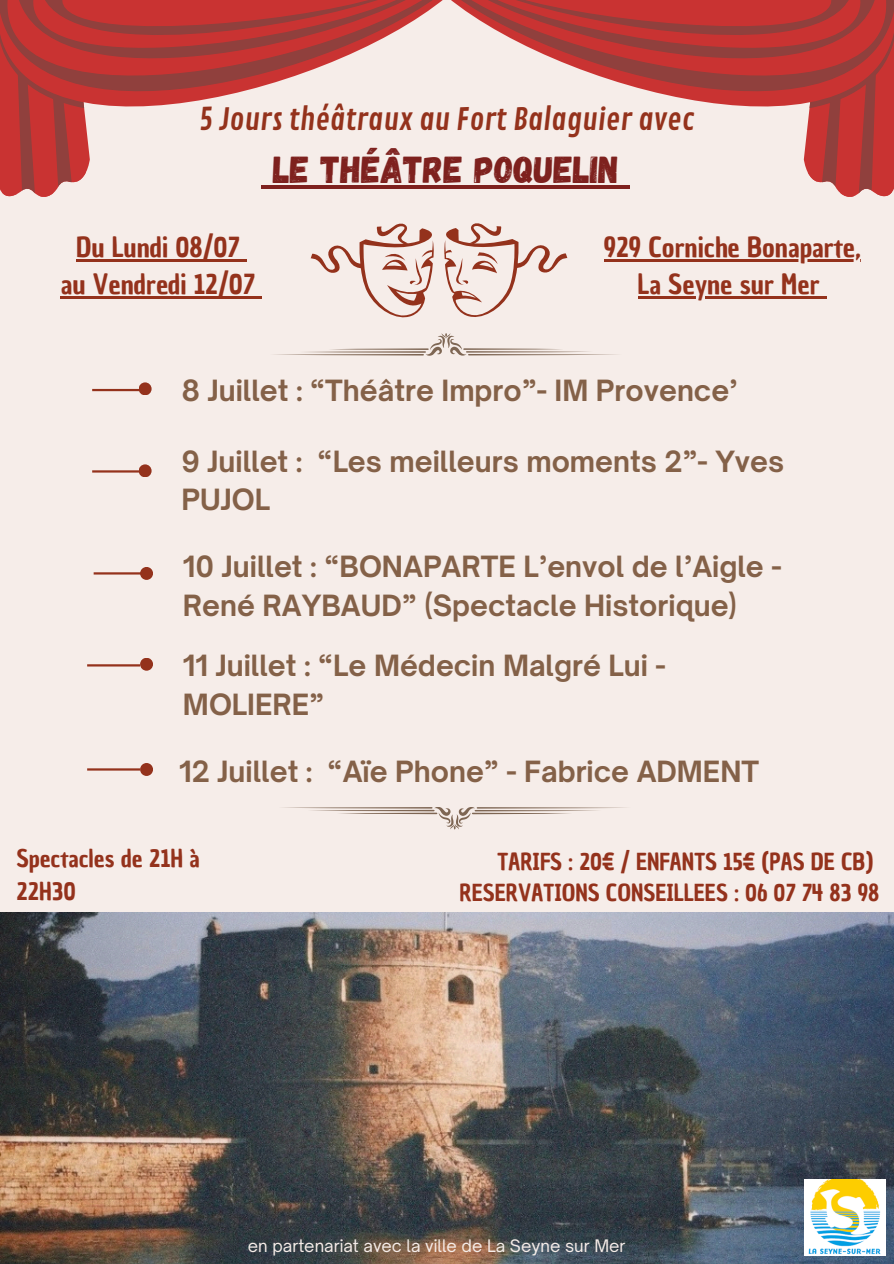
<style>
.page{position:relative;width:894px;height:1264px;background:#fff}
.page>*{position:absolute;margin:0;border:0;box-sizing:border-box;transform-origin:0 0}
.t1{font:37.5px "Gagalin";color:#7e211e}
.t2{font:30px "Contrail One";color:#94321c}
.t3{font:700 28.05px/38.2px "Open Sauce One";color:#846148}
.t4{font:27px/37.2px "Chau Philomene One";color:#94321c;text-align:center}
.t5{font:23.85px/33.2px "Chau Philomene One";color:#94321c}
.t6{font:22.95px/31.3px "Chau Philomene One";color:#94321c;text-align:right}
.t7{font:16.5px "Open Sauce One";color:#f6ede9}
</style>
<div class="page">
<div style="left:0;top:0;width:893px;height:1263px;background:#f6ede9"></div>
<hr style="left:92px;top:389px;width:53px;height:2px;background:#94321c">
<hr style="left:92px;top:470px;width:53px;height:2px;background:#94321c">
<hr style="left:94px;top:572px;width:52px;height:2px;background:#94321c">
<hr style="left:87px;top:768px;width:53px;height:2px;background:#94321c">
<div style="left:139px;top:382px;width:12px;height:13px;background:#94321c;border-radius:50%"></div>
<div style="left:139px;top:464px;width:12px;height:13px;background:#94321c;border-radius:50%"></div>
<div style="left:140px;top:567px;width:13px;height:13px;background:#94321c;border-radius:50%"></div>
<div style="left:140px;top:763px;width:13px;height:13px;background:#94321c;border-radius:50%"></div>
<div style="left:140px;top:657px;width:13px;height:13px;background:#94321c;border-radius:50%"></div>
<img style="left:0;top:912px;width:893px;height:351px">
<hr style="left:87px;top:664px;width:53px;height:2px;background:#94321c">
<img style="left:804px;top:1179px;width:81px;height:76px">
<hr style="left:603px;top:259px;width:257px;height:2px;background:#94321c">
<hr style="left:637px;top:296px;width:182px;height:3px;background:#94321c">
<svg style="left:819px;top:296px;width:7px;height:3px"></svg>
<hr style="left:76px;top:259px;width:163px;height:2px;background:#94321c">
<svg style="left:239px;top:259px;width:7px;height:2px"></svg>
<hr style="left:61px;top:296px;width:194px;height:3px;background:#94321c">
<svg style="left:255px;top:296px;width:7px;height:3px"></svg>
<svg style="left:310px;top:223px;width:123px;height:94px"></svg>
<svg style="left:444px;top:223px;width:123px;height:94px"></svg>
<svg style="left:456px;top:0;width:25px;height:21px"></svg>
<svg style="left:412px;top:0;width:25px;height:22px"></svg>
<svg style="left:274px;top:333px;width:343px;height:22px"></svg>
<svg style="left:0;top:0;width:412px;height:197px"></svg>
<hr style="left:273px;top:186px;width:345px;height:3px;background:#7e211e">
<svg style="left:481px;top:0;width:412px;height:197px"></svg>
<svg style="left:283px;top:807px;width:343px;height:22px"></svg>
<h2 class="t2" style="left:199px;top:101px;width:497px">5 Jours théâtraux au Fort Balaguier avec</h2>
<h5 class="t1" style="left:273px;top:146px;width:347px">LE THÉÂTRE POQUELIN</h5>
<p class="t4" style="left:61px;top:229px;width:195px">Du Lundi 08/07 au Vendredi 12/07</p>
<h3 class="t4" style="left:603px;top:229px;width:258px">929 Corniche Bonaparte,</h3>
<h1 class="t4" style="left:637px;top:266px;width:183px">La Seyne sur Mer</h1>
<h2 class="t3" style="left:181px;top:371px;width:558px">8 Juillet : “Théâtre Impro”- IM Provence’</h2>
<h3 class="t3" style="left:181px;top:442px;width:604px">9 Juillet : “Les meilleurs moments 2”- Yves<br>PUJOL</h3>
<p class="t3" style="left:183px;top:547px;width:600px">10 Juillet : “BONAPARTE L’envol de l’Aigle -<br>René RAYBAUD” (Spectacle Historique)</p>
<h3 class="t3" style="left:183px;top:646px;width:484px">11 Juillet : “Le Médecin Malgré Lui -<br>MOLIERE”</h3>
<h2 class="t3" style="left:179px;top:751px;width:581px">12 Juillet : “Aïe Phone” - Fabrice ADMENT</h2>
<h2 class="t5" style="left:16px;top:842px;width:185px">Spectacles de 21H à<br>22H30</h2>
<h2 class="t6" style="left:459px;top:846px;width:421px">TARIFS : 20€ / ENFANTS 15€ (PAS DE CB)<br>RESERVATIONS CONSEILLEES : 06 07 74 83 98</h2>
<p class="t7" style="left:248px;top:1235px;width:379px">en partenariat avec la ville de La Seyne sur Mer</p>
</div>
